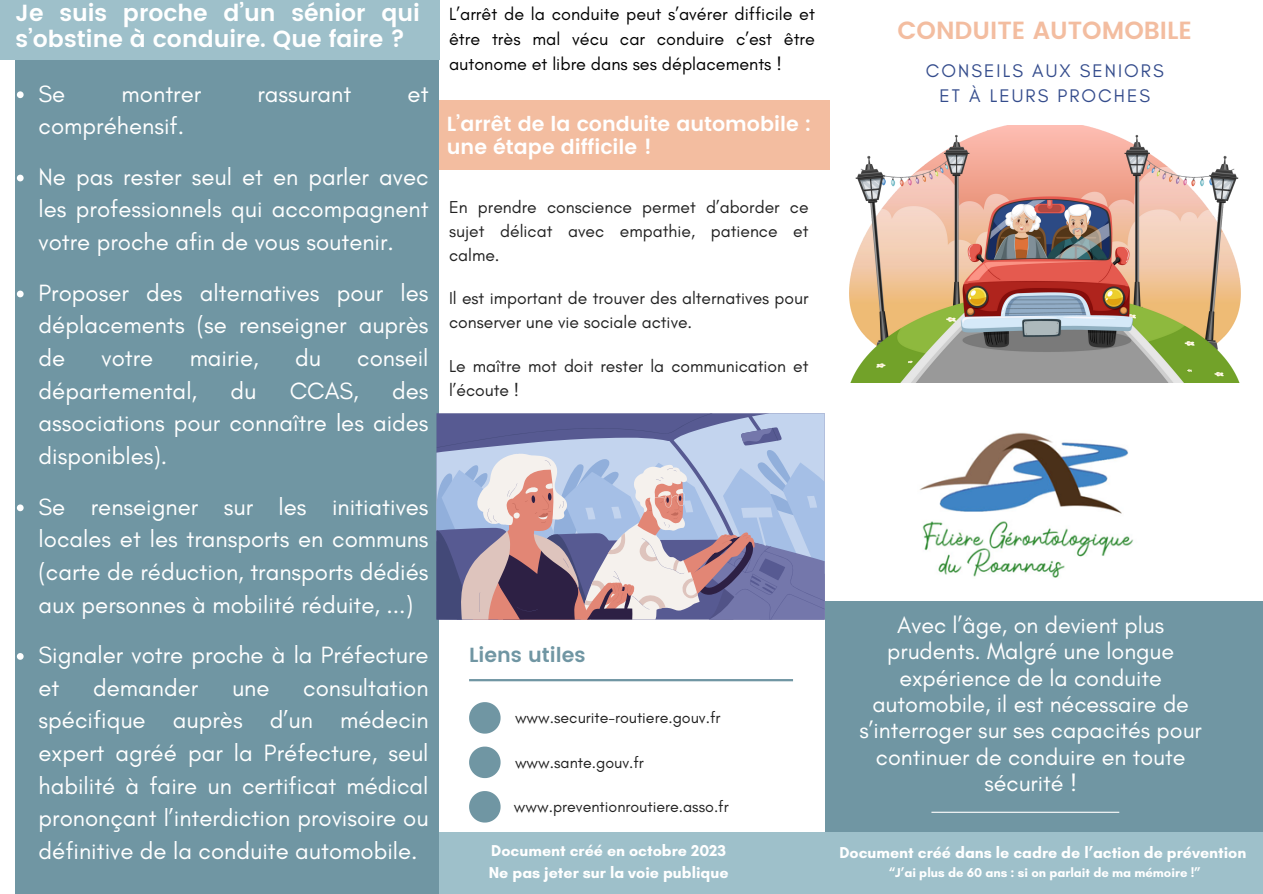
<style>
.page{position:relative;width:1263px;height:894px;background:#fff}
.page>*{position:absolute;margin:0;border:0;box-sizing:border-box;transform-origin:0 0}
.t1{font:600 24.75px "Poppins";color:#f3bda0}
.t2{font:24px/32.5px "Glacial Indifference";color:#fff;text-align:justify}
.t3{font:23.4px/26.2px "Glacial Indifference";color:#fff;text-align:center}
.t4{font:600 23.4px/25.8px "Poppins";color:#fff}
.t5{font:600 20.4px/23px "Poppins";color:#fff}
.t6{font:600 20.4px "Poppins";color:#7096a3}
.t7{font:18.6px "Glacial Indifference";letter-spacing:.11em;color:#344c8c}
.t8{font:18px/24.8px "Glacial Indifference";color:#000;text-align:justify}
.t9{font:17.55px/23.5px "Glacial Indifference";color:#222}
.t10{font:700 16.05px "Glacial Indifference";color:#fff}
.t11{font:16.05px "Glacial Indifference";color:#222}
.t12{font:700 13.05px "Glacial Indifference";color:#fff}
</style>
<div class="page">
<div style="left:825px;top:600px;width:438px;height:243px;background:#7096a3"></div>
<div style="left:431px;top:831px;width:832px;height:62px;background:#9ec0ca"></div>
<img style="left:849px;top:126px;width:391px;height:256px">
<hr style="left:931px;top:811px;width:188px;height:1px;background:#fff">
<div style="left:16px;top:0;width:423px;height:893px;background:#7096a3"></div>
<img style="left:920px;top:432px;width:214px;height:146px">
<svg style="left:469px;top:746px;width:32px;height:31px"></svg>
<svg style="left:469px;top:791px;width:32px;height:31px"></svg>
<svg style="left:469px;top:702px;width:32px;height:31px"></svg>
<hr style="left:469px;top:678px;width:324px;height:3px;background:#7096a3">
<div style="left:0;top:0;width:439px;height:60px;background:#9ec0ca"></div>
<svg style="left:436px;top:413px;width:389px;height:207px;background:#a09eba"></svg>
<div style="left:439px;top:100px;width:391px;height:70px;background:#f3bda0"></div>
<svg style="left:17px;top:91px;width:7px;height:7px"></svg>
<svg style="left:17px;top:175px;width:7px;height:6px"></svg>
<svg style="left:17px;top:290px;width:7px;height:7px"></svg>
<svg style="left:17px;top:504px;width:7px;height:7px"></svg>
<svg style="left:17px;top:653px;width:7px;height:6px"></svg>
<p class="t4" style="left:16px;top:0;width:406px">Je suis proche d’un sénior qui s’obstine à conduire. Que faire ?</p>
<p class="t2" style="left:39px;top:77px;width:28px">Se</p>
<p class="t2" style="left:122px;top:77px;width:81px">montrer</p>
<p class="t2" style="left:257px;top:77px;width:95px">rassurant</p>
<p class="t2" style="left:408px;top:77px;width:22px">et</p>
<p class="t2" style="left:39px;top:109px;width:147px">compréhensif.</p>
<p class="t2" style="left:39px;top:160px;width:392px">Ne pas rester seul et en parler avec les professionnels qui accompagnent votre proche afin de vous soutenir.</p>
<p class="t2" style="left:39px;top:276px;width:392px">Proposer des alternatives pour les déplacements (se renseigner auprès de</p>
<p class="t2" style="left:102px;top:341px;width:53px">votre</p>
<p class="t2" style="left:190px;top:341px;width:71px">mairie,</p>
<p class="t2" style="left:295px;top:341px;width:27px">du</p>
<p class="t2" style="left:357px;top:341px;width:73px">conseil</p>
<p class="t2" style="left:39px;top:374px;width:160px">départemental,</p>
<p class="t2" style="left:231px;top:374px;width:27px">du</p>
<p class="t2" style="left:290px;top:374px;width:71px">CCAS,</p>
<p class="t2" style="left:39px;top:374px;width:392px;text-indent:354px">des associations pour connaître les aides disponibles).</p>
<p class="t2" style="left:39px;top:489px;width:392px">Se renseigner sur les initiatives locales et les transports en communs (carte de réduction, transports dédiés aux personnes à mobilité réduite, ...)</p>
<p class="t2" style="left:39px;top:638px;width:392px">Signaler votre proche à la Préfecture et</p>
<p class="t2" style="left:39px;top:671px;width:392px;text-indent:265px">consultation spécifique auprès d’un médecin expert agréé par la Préfecture, seul habilité à faire un certificat médical prononçant l’interdiction provisoire ou définitive de la conduite automobile.</p>
<p class="t2" style="left:93px;top:671px;width:107px">demander</p>
<p class="t2" style="left:232px;top:671px;width:39px">une</p>
<p class="t8" style="left:449px;top:1px;width:367px">L’arrêt de la conduite peut s’avérer difficile et être très mal vécu car conduire c’est être autonome et libre dans ses déplacements !</p>
<p class="t5" style="left:447px;top:112px;width:366px">L’arrêt de la conduite automobile : une étape difficile !</p>
<p class="t9" style="left:449px;top:195px;width:361px;text-align:justify">En prendre conscience permet d’aborder ce sujet délicat avec empathie, patience et calme.</p>
<p class="t9" style="left:449px;top:286px;width:361px">Il est important de trouver des alternatives pour conserver une vie sociale active.</p>
<p class="t9" style="left:449px;top:354px;width:361px">Le maître mot doit rester la communication et l’écoute !</p>
<p class="t6" style="left:469px;top:642px;width:118px">Liens utiles</p>
<p class="t11" style="left:515px;top:707px;width:207px">www.securite-routiere.gouv.fr</p>
<p class="t11" style="left:515px;top:752px;width:130px">www.sante.gouv.fr</p>
<p class="t11" style="left:514px;top:796px;width:216px">www.preventionroutiere.asso.fr</p>
<p class="t10" style="left:491px;top:840px;width:236px">Document créé en octobre 2023</p>
<p class="t10" style="left:489px;top:862px;width:241px">Ne pas jeter sur la voie publique</p>
<p class="t1" style="left:898px;top:16px;width:296px">CONDUITE AUTOMOBILE</p>
<p class="t7" style="left:926px;top:60px;width:239px">CONSEILS AUX SENIORS</p>
<p class="t7" style="left:939px;top:85px;width:212px">ET À LEURS PROCHES</p>
<p class="t3" style="left:859px;top:611px;width:344px">Avec l’âge, on devient plus prudents. Malgré une longue expérience de la conduite automobile, il est nécessaire de s’interroger sur ses capacités pour continuer de conduire en toute sécurité !</p>
<p class="t10" style="left:839px;top:842px;width:408px">Document créé dans le cadre de l’action de prévention</p>
<p class="t12" style="left:889px;top:864px;width:314px">“J’ai plus de 60 ans : si on parlait de ma mémoire !”</p>
</div>
